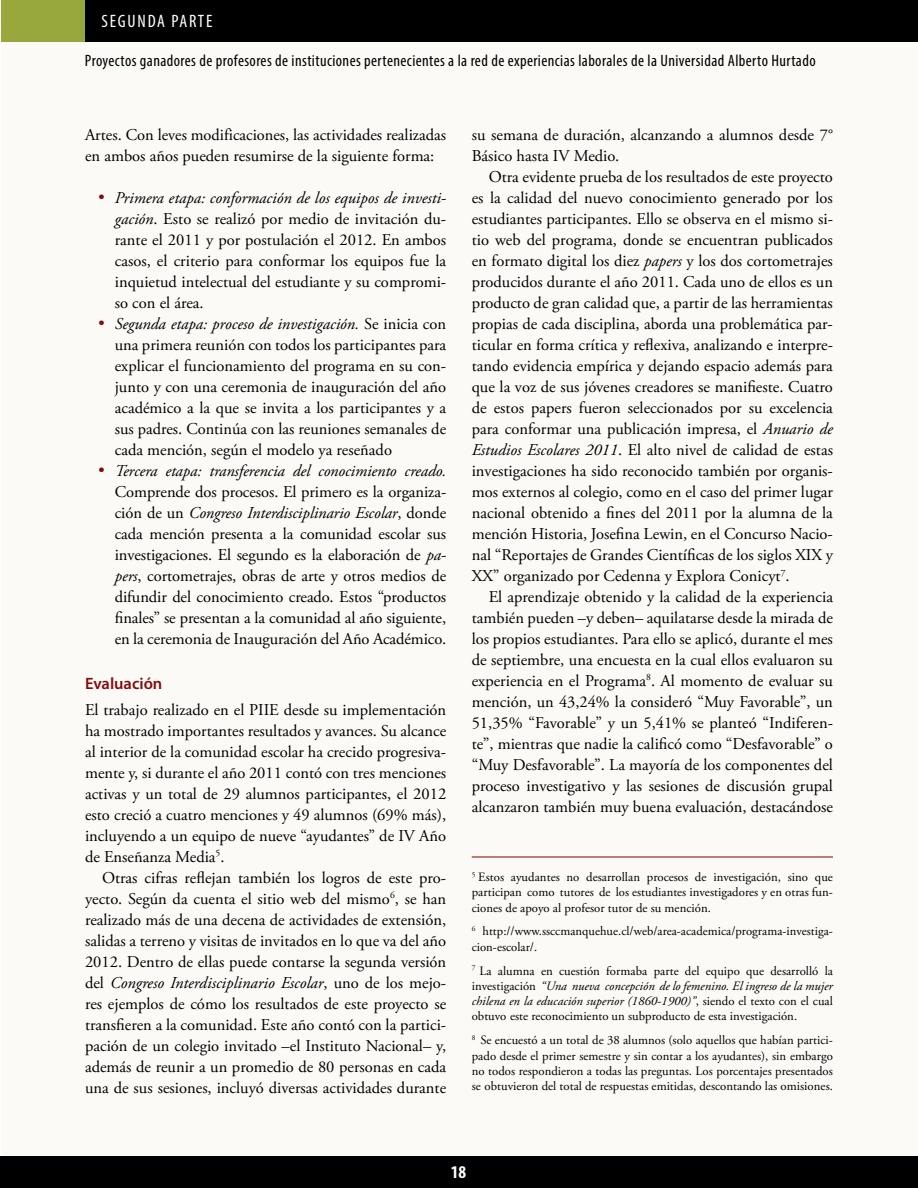
<style>
.page{position:relative;width:918px;height:1188px;background:#fff}
.page>*{position:absolute;margin:0;border:0;box-sizing:border-box;transform-origin:0 0}
.t1{font:condensed 18px "Myriad Pro";letter-spacing:.1em;color:#fff}
.t2{font:700 condensed 18px "Myriad Pro";color:#fff}
.t3{font:16.5px/21px "Adobe Garamond Pro";color:#000;text-align:justify}
.t4{font:condensed 16.5px "Myriad Pro";letter-spacing:.025em;color:#000}
.t5{font:600 16.5px "Myriad Pro";color:#860d0f}
.t6{font:12.75px/15.3px "Adobe Garamond Pro";letter-spacing:.005em;color:#000;text-align:justify}
.s1{color:#860d0f}
.s2{font-style:italic}
</style>
<div class="page">
<div style="left:0;top:1157px;width:918px;height:31px;background:#000"></div>
<div style="left:85px;top:0;width:833px;height:41px;background:#000"></div>
<div style="left:1px;top:0;width:85px;height:41px;background:#98a83c"></div>
<div style="left:1px;top:41px;width:917px;height:1116px;background:#fbfaf7"></div>
<p class="t1" style="left:101px;top:8px;width:110px">PRIMERA PARTE</p>
<p class="t1" style="left:101px;top:10px;width:113px">SEGUNDA PARTE</p>
<p class="t4" style="left:85px;top:50px;width:732px">Proyectos ganadores de profesores de instituciones pertenecientes a la red de experiencias laborales de la Universidad Alberto Hurtado</p>
<p class="t4" style="left:217px;top:51px;width:329px">estudiantes de pedagogía de la Univ rsidad Alb rto Hurtado</p>
<p class="t3" style="left:85px;top:124px;width:363px">Artes. Con leves modificaciones, las actividades realizadas en ambos años pueden resumirse de la siguiente forma:</p>
<p class="t3" style="left:115px;top:187px;width:333px;text-indent:-17px"><span class="s1">•</span> <span class="s2">Primera etapa: conformación de los equipos de investi&shy;gación</span>. Esto se realizó por medio de invitación du&shy;rante el 2011 y por postulación el 2012. En ambos casos, el criterio para conformar los equipos fue la inquietud intelectual del estudiante y su compromi&shy;so con el área.</p>
<p class="t3" style="left:115px;top:313px;width:333px;text-indent:-17px"><span class="s1">•</span> <span class="s2">Segunda etapa: proceso de investigación.</span> Se inicia con una primera reunión con todos los participantes para explicar el funcionamiento del programa en su con&shy;junto y con una ceremonia de inauguración del año académico a la que se invita a los participantes y a sus padres. Continúa con las reuniones semanales de cada mención, según el modelo ya reseñado</p>
<p class="t3" style="left:115px;top:460px;width:333px;text-indent:-17px"><span class="s1">•</span> <span class="s2">Tercera etapa: transferencia del conocimiento creado.<br></span>Comprende dos procesos. El primero es la organiza&shy;ción de un <span class="s2">Congreso Interdisciplinario Escolar</span>, donde cada mención presenta a la comunidad escolar sus investigaciones. El segundo es la elaboración de <span class="s2">pa&shy;pers</span>, cortometrajes, obras de arte y otros medios de difundir del conocimiento creado. Estos “productos finales” se presentan a la comunidad al año siguiente, en la ceremonia de Inauguración del Año Académico.</p>
<p class="t5" style="left:85px;top:673px;width:79px">Evaluación</p>
<p class="t3" style="left:85px;top:699px;width:363px">El trabajo realizado en el PIIE desde su implementación ha mostrado importantes resultados y avances. Su alcance al interior de la comunidad escolar ha crecido progresiva&shy;mente y, si durante el año 2011 contó con tres menciones activas y un total de 29 alumnos participantes, el 2012 esto creció a cuatro menciones y 49 alumnos (69% más), incluyendo a un equipo de nueve “ayudantes” de IV Año de Enseñanza Media<sup>5</sup>.</p>
<p class="t3" style="left:85px;top:867px;width:363px;text-indent:17px">Otras cifras reflejan también los logros de este pro&shy;yecto. Según da cuenta el sitio web del mismo<sup>6</sup>, se han realizado más de una decena de actividades de extensión, salidas a terreno y visitas de invitados en lo que va del año 2012. Dentro de ellas puede contarse la segunda versión del <span class="s2">Congreso Interdisciplinario Escolar</span>, uno de los mejo&shy;res ejemplos de cómo los resultados de este proyecto se transfieren a la comunidad. Este año contó con la partici&shy;pación de un colegio invitado –el Instituto Nacional– y, además de reunir a un promedio de 80 personas en cada una de sus sesiones, incluyó diversas actividades durante</p>
<p class="t3" style="left:472px;top:124px;width:363px">su semana de duración, alcanzando a alumnos desde 7°<br>Básico hasta IV Medio.</p>
<p class="t3" style="left:472px;top:166px;width:363px;text-indent:17px">Otra evidente prueba de los resultados de este proyecto es la calidad del nuevo conocimiento generado por los estudiantes participantes. Ello se observa en el mismo si&shy;tio web del programa, donde se encuentran publicados en formato digital los diez <span class="s2">papers</span> y los dos cortometrajes producidos durante el año 2011. Cada uno de ellos es un producto de gran calidad que, a partir de las herramientas propias de cada disciplina, aborda una problemática par&shy;ticular en forma crítica y reflexiva, analizando e interpre&shy;tando evidencia empírica y dejando espacio además para que la voz de sus jóvenes creadores se manifieste. Cuatro de estos papers fueron seleccionados por su excelencia para conformar una publicación impresa, el <span class="s2">Anuario de Estudios Escolares 2011</span>. El alto nivel de calidad de estas investigaciones ha sido reconocido también por organis&shy;mos externos al colegio, como en el caso del primer lugar nacional obtenido a fines del 2011 por la alumna de la mención Historia, Josefina Lewin, en el Concurso Nacio&shy;nal “Reportajes de Grandes Científicas de los siglos XIX y XX” organizado por Cedenna y Explora Conicyt<sup>7</sup>.</p>
<p class="t3" style="left:472px;top:586px;width:363px;text-indent:17px">El aprendizaje obtenido y la calidad de la experiencia también pueden –y deben– aquilatarse desde la mirada de los propios estudiantes. Para ello se aplicó, durante el mes de septiembre, una encuesta en la cual ellos evaluaron su experiencia en el Programa<sup>8</sup>. Al momento de evaluar su mención, un 43,24% la consideró “Muy Favorable”, un 51,35% “Favorable” y un 5,41% se planteó “Indiferen&shy;te”, mientras que nadie la calificó como “Desfavorable” o “Muy Desfavorable”. La mayoría de los componentes del proceso investigativo y las sesiones de discusión grupal alcanzaron también muy buena evaluación, destacándose</p>
<p class="t6" style="left:472px;top:870px;width:363px"><sup>5</sup> Estos ayudantes no desarrollan procesos de investigación, sino que participan como tutores de los estudiantes investigadores y en otras fun&shy;ciones de apoyo al profesor tutor de su mención.</p>
<p class="t6" style="left:472px;top:924px;width:363px"><sup>6</sup> http://www.ssccmanquehue.cl/web/area-academica/programa-investiga&shy;cion-escolar/.</p>
<p class="t6" style="left:472px;top:963px;width:363px"><sup>7</sup> La alumna en cuestión formaba parte del equipo que desarrolló la investigación <span class="s2">“Una nueva concepción de lo femenino. El ingreso de la mujer chilena en la educación superior (1860-1900)”</span>, siendo el texto con el cual obtuvo este reconocimiento un subproducto de esta investigación.</p>
<p class="t6" style="left:472px;top:1033px;width:363px"><sup>8</sup> Se encuestó a un total de 38 alumnos (solo aquellos que habían partici&shy;pado desde el primer semestre y sin contar a los ayudantes), sin embargo no todos respondieron a todas las preguntas. Los porcentajes presentados se obtuvieron del total de respuestas emitidas, descontando las omisiones.</p>
<p class="t2" style="left:451px;top:1160px;width:17px">18</p>
</div>
